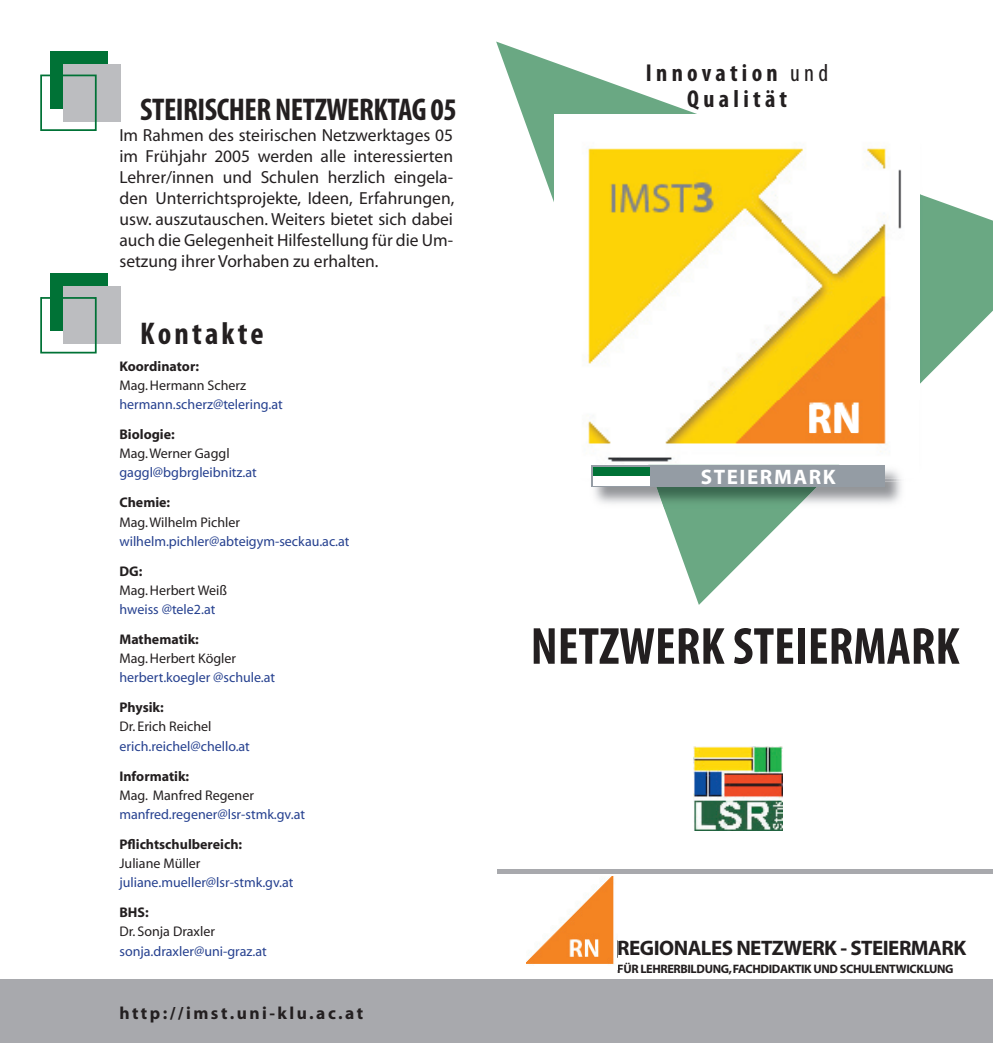
<style>
.page{position:relative;width:993px;height:1043px;background:#fff}
.page>*{position:absolute;margin:0;border:0;box-sizing:border-box;transform-origin:0 0}
.t1{font:700 condensed 52.5px "Myriad Pro";color:#231f20}
.t2{font:700 42px "Myriad";color:#fff}
.t3{font:700 condensed 31.5px "Myriad Pro";letter-spacing:-.015em;color:#231f20}
.t4{font:700 condensed 31.5px "Myriad Pro";letter-spacing:.1em;color:#231f20}
.t5{font:700 condensed 24.5px/25.7px "Myriad Pro";letter-spacing:.175em;color:#231f20;text-align:center}
.t6{font:700 21px "Myriad";letter-spacing:-.025em;color:#231f20}
.t7{font:700 21px "Myriad";letter-spacing:.075em;color:#fff}
.t8{font:17.5px/21px "Myriad";color:#231f20;text-align:justify}
.t9{font:700 17.5px "Myriad";letter-spacing:.14em;color:#231f20}
.t10{font:14px "Myriad";color:#25408f}
.t11{font:14px "Myriad";color:#231f20}
.t12{font:700 14px "Myriad";color:#231f20}
.t13{font:700 12.25px "Myriad";letter-spacing:-.03em;color:#231f20}
.s1{font-weight:400}
</style>
<div class="page">
<div style="left:0;top:978px;width:993px;height:64px;background:#a8a9ad"></div>
<div style="left:50px;top:51px;width:58px;height:57px;background:#007236"></div>
<div style="left:63px;top:64px;width:58px;height:57px;background:#bcbdc0"></div>
<svg style="left:40px;top:74px;width:57px;height:57px"></svg>
<img style="left:693px;top:746px;width:90px;height:83px">
<div style="left:50px;top:273px;width:58px;height:58px;background:#007236"></div>
<div style="left:63px;top:286px;width:58px;height:58px;background:#bcbdc0"></div>
<svg style="left:40px;top:297px;width:57px;height:56px"></svg>
<div style="left:497px;top:868px;width:496px;height:5px;background:#a8a9ad"></div>
<img style="left:526px;top:876px;width:92px;height:89px">
<svg style="left:496px;top:42px;width:497px;height:562px"></svg>
<img style="left:554px;top:114px;width:365px;height:364px">
<img style="left:590px;top:464px;width:316px;height:44px">
<img style="left:654px;top:487px;width:168px;height:21px">
<div style="left:591px;top:465px;width:294px;height:22px;background:#949ca4"></div>
<div style="left:594px;top:466px;width:56px;height:10px;background:#007236"></div>
<div style="left:594px;top:476px;width:56px;height:10px;background:#fff"></div>
<h3 class="t3" style="left:140px;top:92px;width:318px">STEIRISCHER NETZWERKTAG 05</h3>
<p class="t8" style="left:119px;top:125px;width:336px">Im Rahmen des steirischen Netzwerktages 05 im Frühjahr 2005 werden alle interessierten Lehrer/innen und Schulen herzlich eingela&shy;den Unterrichtsprojekte, Ideen, Erfahrungen, usw. auszutauschen. Weiters bietet sich dabei auch die Gelegenheit Hilfestellung für die Um&shy;setzung ihrer Vorhaben zu erhalten.</p>
<h3 class="t4" style="left:140px;top:316px;width:125px">Kontakte</h3>
<p class="t12" style="left:119px;top:358px;width:81px">Koordinator:</p>
<p class="t11" style="left:119px;top:378px;width:128px">Mag. Hermann Scherz</p>
<p class="t10" style="left:119px;top:397px;width:165px">hermann.scherz@telering.at</p>
<p class="t12" style="left:119px;top:427px;width:57px">Biologie:</p>
<p class="t11" style="left:119px;top:446px;width:112px">Mag. Werner Gaggl</p>
<p class="t10" style="left:119px;top:465px;width:139px">gaggl@bgbrgleibnitz.at</p>
<p class="t12" style="left:119px;top:495px;width:52px">Chemie:</p>
<p class="t11" style="left:119px;top:514px;width:122px">Mag. Wilhelm Pichler</p>
<p class="t10" style="left:119px;top:534px;width:231px">wilhelm.pichler@abteigym-seckau.ac.at</p>
<p class="t12" style="left:119px;top:563px;width:24px">DG:</p>
<p class="t11" style="left:119px;top:583px;width:109px">Mag. Herbert Weiß</p>
<p class="t10" style="left:119px;top:602px;width:97px">hweiss @tele2.at</p>
<p class="t12" style="left:119px;top:631px;width:81px">Mathematik:</p>
<p class="t11" style="left:119px;top:651px;width:118px">Mag. Herbert Kögler</p>
<p class="t10" style="left:119px;top:670px;width:157px">herbert.koegler @schule.at</p>
<p class="t12" style="left:119px;top:700px;width:46px">Physik:</p>
<p class="t11" style="left:119px;top:719px;width:93px">Dr. Erich Reichel</p>
<p class="t10" style="left:119px;top:738px;width:132px">erich.reichel@chello.at</p>
<p class="t12" style="left:119px;top:768px;width:71px">Informatik:</p>
<p class="t11" style="left:119px;top:787px;width:136px">Mag. Manfred Regener</p>
<p class="t10" style="left:119px;top:807px;width:187px">manfred.regener@lsr-stmk.gv.at</p>
<p class="t12" style="left:119px;top:836px;width:124px">Pflichtschulbereich:</p>
<p class="t11" style="left:119px;top:856px;width:83px">Juliane Müller</p>
<p class="t10" style="left:119px;top:875px;width:175px">juliane.mueller@lsr-stmk.gv.at</p>
<p class="t12" style="left:119px;top:904px;width:31px">BHS:</p>
<p class="t11" style="left:119px;top:924px;width:97px">Dr. Sonja Draxler</p>
<p class="t10" style="left:119px;top:943px;width:149px">sonja.draxler@uni-graz.at</p>
<p class="t9" style="left:119px;top:1003px;width:245px">http://imst.uni-klu.ac.at</p>
<h3 class="t5" style="left:646px;top:60px;width:184px">Innovation <span class="s1">und<br></span>Qualität</h3>
<h2 class="t2" style="left:807px;top:397px;width:55px">RN</h2>
<p class="t7" style="left:701px;top:465px;width:136px">STEIERMARK</p>
<h1 class="t1" style="left:531px;top:617px;width:430px">NETZWERK STEIERMARK</h1>
<p class="t6" style="left:617px;top:937px;width:350px">REGIONALES NETZWERK - STEIERMARK</p>
<p class="t13" style="left:617px;top:962px;width:338px">FÜR LEHRERBILDUNG, FACHDIDAKTIK UND SCHULENTWICKLUNG</p>
</div>
